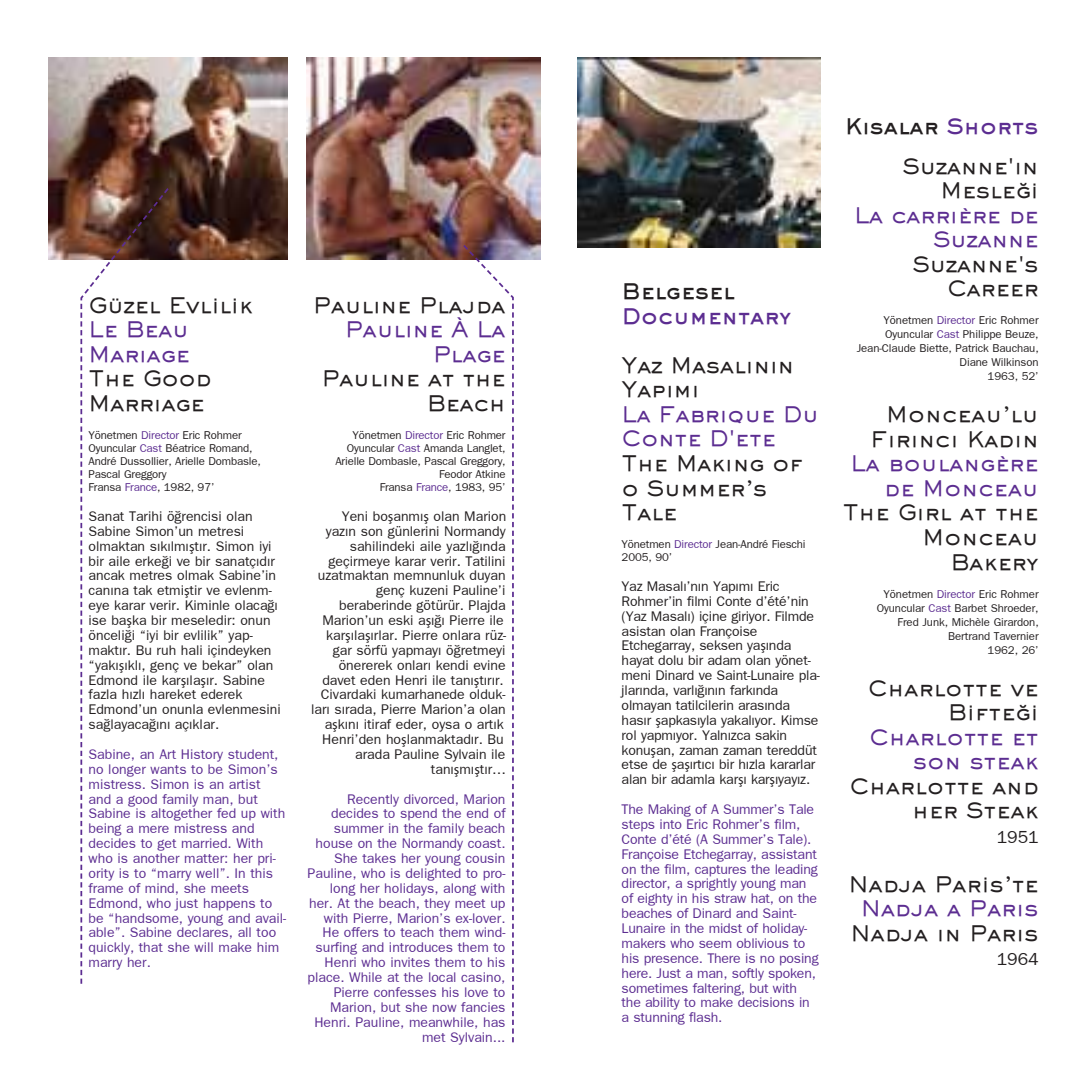
<style>
.page{position:relative;width:1092px;height:1092px;background:#fff}
.page>*{position:absolute;margin:0;border:0;box-sizing:border-box;transform-origin:0 0}
.t1{font:500 21px/24.5px "Sackers Gothic";letter-spacing:-.015em;color:#231f20;text-align:right}
.t2{font:500 21px/24.5px "Sackers Gothic";letter-spacing:-.015em;color:#5c2d91;text-align:right}
.t3{font:21px "Sackers Heavy Gothic";letter-spacing:-.015em;color:#231f20}
.t4{font:21px "Sackers Heavy Gothic";letter-spacing:-.015em;color:#5c2d91}
.t5{font:17.5px "Franklin Gothic";letter-spacing:-.005em;color:#231f20}
.t6{font:14px/14.9px "Franklin Gothic";color:#231f20}
.t7{font:14px/14.9px "Franklin Gothic";color:#5c2d91}
.t8{font:11.38px/13.1px "Franklin Gothic";letter-spacing:-.01em;color:#231f20;text-align:right}
.s1{color:#5c2d91}
.s2{font-family:"Myriad Pro"}
</style>
<div class="page">
<img style="left:577px;top:57px;width:243px;height:190px">
<img style="left:49px;top:57px;width:238px;height:203px">
<img style="left:307px;top:57px;width:233px;height:202px">
<svg style="left:461px;top:243px;width:53px;height:799px"></svg>
<svg style="left:80px;top:186px;width:90px;height:797px"></svg>
<h1 class="t1" style="left:89px;top:292px;width:166px">Güzel Evlilik</h1>
<h1 class="t2" style="left:89px;top:316px;width:103px;text-align:left">Le Beau<br>Mar›age</h1>
<h1 class="t1" style="left:89px;top:365px;width:124px;text-align:left">The Good<br>Marr›age</h1>
<p class="t8" style="left:89px;top:428px;width:174px;text-align:left">Yönetmen <span class="s1">Director</span> Eric Rohmer<br>Oyuncular <span class="s1">Cast</span> Béatrice Romand,<br>André Dussollier, Arielle Dombasle,<br>Pascal Greggory<br>Fransa <span class="s1">France</span>, 1982, 97’</p>
<p class="t6" style="left:89px;top:508px;width:194px">Sanat Tarihi ö¤rencisi olan<br>Sabine Simon’un metresi olmaktan s›k›lm›<span class="s2">ş</span>t›r. Simon iyi bir aile erke¤i ve bir sanatç›d›r ancak metres olmak Sabine’in can›na tak etmi<span class="s2">ş</span>tir ve evlenm&shy;eye karar verir. Kiminle olaca¤› ise ba<span class="s2">ş</span>ka bir meseledir: onun önceli¤i “iyi bir evlilik” yap&shy;makt›r. Bu ruh hali içindeyken “yak›<span class="s2">ş</span>›kl›, genç ve bekar” olan<br>Edmond ile kar<span class="s2">ş</span>›la<span class="s2">ş</span>›r. Sabine fazla h›zl› hareket ederek<br>Edmond’un onunla evlenmesini sa¤layaca¤›n› aç›klar.</p>
<p class="t7" style="left:88px;top:746px;width:199px">Sabine, an Art History student, no longer wants to be Simon’s mistress. Simon is an artist and a good family man, but<br>Sabine is altogether fed up with being a mere mistress and decides to get married. With who is another matter: her pri&shy;ority is to “marry well”. In this frame of mind, she meets<br>Edmond, who just happens to be “handsome, young and avail&shy;able”. Sabine declares, all too quickly, that she will make him marry her.</p>
<h1 class="t1" style="left:313px;top:292px;width:194px">Paul›ne Plajda</h1>
<h1 class="t2" style="left:345px;top:316px;width:162px">Paul›ne À La<br>Plage</h1>
<h1 class="t1" style="left:322px;top:365px;width:185px">Paul›ne at the<br>Beach</h1>
<p class="t8" style="left:335px;top:428px;width:172px">Yönetmen <span class="s1">Director</span> Eric Rohmer<br>Oyuncular <span class="s1">Cast</span> Amanda Langlet,<br>Arielle Dombasle, Pascal Greggory,<br>Feodor Atkine<br>Fransa <span class="s1">France</span>, 1983, 95’</p>
<p class="t6" style="left:311px;top:508px;width:197px;text-align:right">Yeni bo<span class="s2">ş</span>anm›<span class="s2">ş</span> olan Marion yaz›n son günlerini Normandy sahilindeki aile yazl›¤›nda geçirmeye karar verir. Tatilini uzatmaktan memnunluk duyan genç kuzeni Pauline’i beraberinde götürür. Plajda<br>Marion’un eski a<span class="s2">ş</span>›¤› Pierre ile kar<span class="s2">ş</span>›la<span class="s2">ş</span>›rlar. Pierre onlara rüz&shy;gar sörfü yapmay› ö¤retmeyi önererek onlar› kendi evine davet eden Henri ile tan›<span class="s2">ş</span>t›r›r.<br>Civardaki kumarhanede olduk&shy;lar› s›rada, Pierre Marion’a olan a<span class="s2">ş</span>k›n› itiraf eder, oysa o art›k<br>Henri’den ho<span class="s2">ş</span>lanmaktad›r. Bu arada Pauline Sylvain ile tan›<span class="s2">ş</span>m›<span class="s2">ş</span>t›r…</p>
<p class="t7" style="left:307px;top:791px;width:199px;text-align:right">Recently divorced, Marion decides to spend the end of summer in the family beach house on the Normandy coast.<br>She takes her young cousin<br>Pauline, who is delighted to pro&shy;long her holidays, along with her. At the beach, they meet up with Pierre, Marion’s ex-lover.<br>He offers to teach them wind&shy;surfing and introduces them to<br>Henri who invites them to his place. While at the local casino,<br>Pierre confesses his love to<br>Marion, but she now fancies<br>Henri. Pauline, meanwhile, has met Sylvain...</p>
<h1 class="t3" style="left:621px;top:277px;width:115px">Belgesel</h1>
<h1 class="t4" style="left:621px;top:302px;width:171px">Documentary</h1>
<h1 class="t1" style="left:621px;top:352px;width:174px;text-align:left">Yaz Masal›n›n<br>Yap›m›</h1>
<h1 class="t2" style="left:621px;top:401px;width:198px;text-align:left">La Fabr›que Du<br>Conte D'ete</h1>
<h1 class="t1" style="left:621px;top:450px;width:183px;text-align:left">The Mak›ng of o Summer’s<br>Tale</h1>
<p class="t8" style="left:621px;top:537px;width:185px;text-align:left">Yönetmen <span class="s1">Director</span> Jean-André Fieschi<br>2005, 90’</p>
<p class="t6" style="left:621px;top:578px;width:200px">Yaz Masal›’n›n Yap›m› Eric<br>Rohmer’in filmi Conte d’été’nin (Yaz Masal›) içine giriyor. Filmde asistan olan Françoise<br>Etchegarray, seksen ya<span class="s2">ş</span>›nda hayat dolu bir adam olan yönet&shy;meni Dinard ve Saint-Lunaire pla&shy;jlar›nda, varl›¤›n›n fark›nda olmayan tatilcilerin aras›nda has›r <span class="s2">ş</span>apkas›yla yakal›yor. Kimse rol yapm›yor. Yaln›zca sakin konu<span class="s2">ş</span>an, zaman zaman tereddüt etse de <span class="s2">ş</span>a<span class="s2">ş</span>›rt›c› bir h›zla kararlar alan bir adamla kar<span class="s2">ş</span>› kar<span class="s2">ş</span>›yay›z.</p>
<p class="t7" style="left:621px;top:801px;width:198px">The Making of A Summer’s Tale steps into Eric Rohmer’s film,<br>Conte d’été (A Summer’s Tale).<br>Françoise Etchegarray, assistant on the film, captures the leading director, a sprightly young man of eighty in his straw hat, on the beaches of Dinard and Saint-<br>Lunaire in the midst of holiday&shy;makers who seem oblivious to his presence. There is no posing here. Just a man, softly spoken, sometimes faltering, but with the ability to make decisions in a stunning flash.</p>
<h1 class="t3" style="left:844px;top:112px;width:195px">K›salar <span class="s1">Shorts</span></h1>
<h1 class="t1" style="left:902px;top:153px;width:138px">Suzanne'›n<br>Mesle¤i</h1>
<h1 class="t2" style="left:854px;top:202px;width:186px">La carr›ère de<br>Suzanne</h1>
<h1 class="t1" style="left:912px;top:251px;width:128px">Suzanne's<br>Career</h1>
<p class="t8" style="left:856px;top:313px;width:183px;line-height:14px">Yönetmen <span class="s1">Director</span> Eric Rohmer<br>Oyuncular <span class="s1">Cast</span> Philippe Beuze,<br>Jean-Claude Biette, Patrick Bauchau,<br>Diane Wilkinson<br>1963, 52’</p>
<h1 class="t1" style="left:870px;top:402px;width:170px">Monceau’lu<br>F›r›nc› Kad›n</h1>
<h1 class="t2" style="left:850px;top:451px;width:189px">La boulangère de Monceau</h1>
<h1 class="t1" style="left:842px;top:500px;width:197px">The G›rl at the<br>Monceau<br>Bakery</h1>
<p class="t8" style="left:876px;top:586px;width:163px;line-height:14px">Yönetmen <span class="s1">Director</span> Eric Rohmer<br>Oyuncular <span class="s1">Cast</span> Barbet Shroeder,<br>Fred Junk, Michèle Girardon,<br>Bertrand Tavernier<br>1962, 26’</p>
<h1 class="t1" style="left:867px;top:675px;width:172px">Charlotte ve<br>Bifte¤i</h1>
<h1 class="t2" style="left:869px;top:724px;width:171px">Charlotte et son steak</h1>
<h1 class="t1" style="left:849px;top:773px;width:191px">Charlotte and her Steak</h1>
<p class="t5" style="left:996px;top:826px;width:43px">1951</p>
<h1 class="t1" style="left:848px;top:871px;width:192px">Nadja Paris’te</h1>
<h1 class="t2" style="left:860px;top:895px;width:179px">Nadja a Par›s</h1>
<h1 class="t1" style="left:850px;top:920px;width:190px">Nadja ›n Par›s</h1>
<p class="t5" style="left:996px;top:949px;width:43px">1964</p>
</div>
